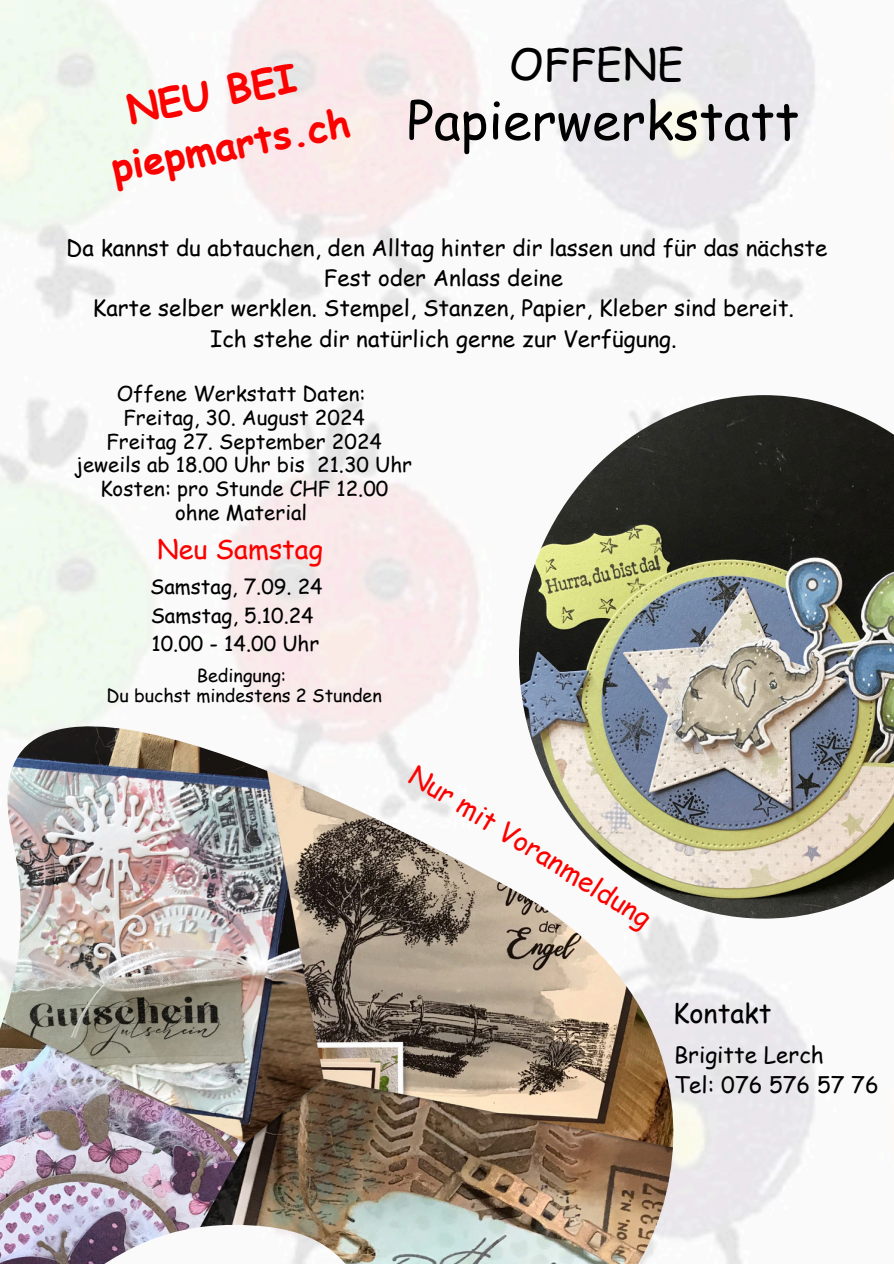
<style>
.page{position:relative;width:894px;height:1264px;background:#fff}
.page>*{position:absolute;margin:0;border:0;box-sizing:border-box;transform-origin:0 0}
.t1{font:52.05px "Comic Sans MS";color:#000}
.t2{font:43.05px "Comic Sans MS";color:#000}
.t3{font:700 39px/54px "Comic Sans MS";color:#fb0100;text-align:center}
.t4{font:27px "Comic Sans MS";color:#fb0100}
.t5{font:27px "Comic Sans MS";color:#000}
.t6{font:22.5px/30.3px "Comic Sans MS";color:#000}
.t7{font:20.55px/23.7px "Comic Sans MS";color:#000;text-align:center}
.t8{font:18px "Comic Sans MS";color:#000}
</style>
<div class="page">
<img style="left:0;top:725px;width:673px;height:538px">
<img style="left:519px;top:395px;width:374px;height:523px">
<h4 class="t3" style="left:96px;top:87px;width:243px;rotate:-11deg">NEU BEI piepmarts.ch</h4>
<p class="t2" style="left:509px;top:32px;width:176px">OFFENE</p>
<p class="t1" style="left:407px;top:82px;width:394px">Papierwerkstatt</p>
<h3 class="t6" style="left:66px;top:231px;width:762px;text-align:center">Da kannst du abtauchen, den Alltag hinter dir lassen und für das nächste Fest oder Anlass deine<br>Karte selber werklen. Stempel, Stanzen, Papier, Kleber sind bereit.<br>Ich stehe dir natürlich gerne zur Verfügung.</h3>
<p class="t7" style="left:75px;top:381px;width:339px">Offene Werkstatt Daten:<br>Freitag, 30. August 2024<br>Freitag 27. September 2024 jeweils ab 18.00 Uhr bis 21.30 Uhr<br>Kosten: pro Stunde CHF 12.00 ohne Material</p>
<p class="t4" style="left:157px;top:529px;width:167px">Neu Samstag</p>
<p class="t7" style="left:150px;top:572px;width:174px;line-height:28.2px;text-align:left">Samstag, 7.09. 24<br>Samstag, 5.10.24<br>10.00 - 14.00 Uhr</p>
<p class="t8" style="left:197px;top:661px;width:91px">Bedingung:</p>
<p class="t8" style="left:106px;top:682px;width:277px">Du buchst mindestens 2 Stunden</p>
<h3 class="t4" style="left:422px;top:755px;width:281px;rotate:32deg">Nur mit Voranmeldung</h3>
<p class="t5" style="left:672px;top:993px;width:100px">Kontakt</p>
<h4 class="t6" style="left:673px;top:1038px;width:206px">Brigitte Lerch<br>Tel: 076 576 57 76</h4>
</div>
